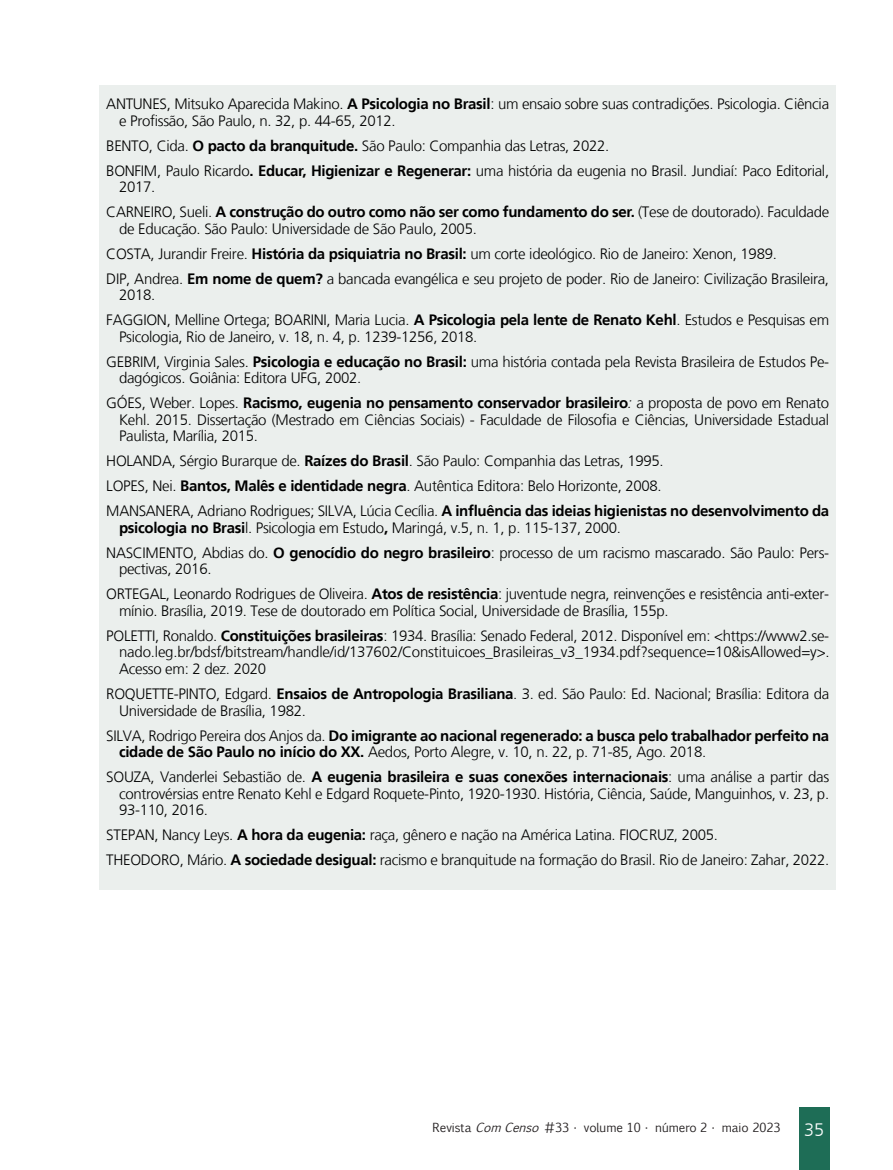
<style>
.page{position:relative;width:893px;height:1170px;background:#fff}
.page>*{position:absolute;margin:0;border:0;box-sizing:border-box;transform-origin:0 0}
.t1{font:300 18px "Frutiger LT";color:#fff}
.Referências__10{font:300 15px/16.5px "Frutiger LT";letter-spacing:-.02em;color:#000}
.Referências__10-2{font:700 15px/16.5px "Frutiger LT";letter-spacing:-.02em;color:#000}
.t2{font:12px "Euphemia CAS";color:#231f20}
.s1{font-weight:700}
.s2{font-style:italic}
.s3{font-weight:300}
</style>
<div class="page">
<div style="left:799px;top:1107px;width:30px;height:62px;background:#1e6d56"></div>
<div style="left:99px;top:85px;width:737px;height:804px;background:#ebefed"></div>
<p class="Referências__10" style="left:119px;top:96px;width:712px;text-indent:-13px">ANTUNES, Mitsuko Aparecida Makino. <span class="s1">A Psicologia no Brasil</span>: um ensaio sobre suas contradições. Psicologia. Ciência e Profissão, São Paulo, n. 32, p. 44-65, 2012.</p>
<p class="Referências__10" style="left:106px;top:137px;width:504px">BENTO, Cida. <span class="s1">O pacto da branquitude.</span> São Paulo: Companhia das Letras, 2022.</p>
<p class="Referências__10" style="left:119px;top:162px;width:712px;text-indent:-13px">BONFIM, Paulo Ricardo<span class="s1">. Educar, Higienizar e Regenerar:</span> uma história da eugenia no Brasil. Jundiaí: Paco Editorial,<br>2017.</p>
<p class="Referências__10" style="left:119px;top:204px;width:712px;text-indent:-13px">CARNEIRO, Sueli. <span class="s1">A construção do outro como não ser como fundamento do ser.</span> (Tese de doutorado). Faculdade de Educação. São Paulo: Universidade de São Paulo, 2005.</p>
<p class="Referências__10" style="left:106px;top:245px;width:672px">COSTA, Jurandir Freire. <span class="s1">História da psiquiatria no Brasil:</span> um corte ideológico. Rio de Janeiro: Xenon, 1989.</p>
<p class="Referências__10" style="left:119px;top:270px;width:712px;text-indent:-13px">DIP, Andrea. <span class="s1">Em nome de quem?</span> a bancada evangélica e seu projeto de poder. Rio de Janeiro: Civilização Brasileira,<br>2018.</p>
<p class="Referências__10" style="left:119px;top:312px;width:712px;text-indent:-13px">FAGGION, Melline Ortega; BOARINI, Maria Lucia. <span class="s1">A Psicologia pela lente de Renato Kehl</span>. Estudos e Pesquisas em<br>Psicologia, Rio de Janeiro, v. 18, n. 4, p. 1239-1256, 2018.</p>
<p class="Referências__10" style="left:119px;top:353px;width:712px;text-indent:-13px">GEBRIM, Virginia Sales. <span class="s1">Psicologia e educação no Brasil:</span> uma história contada pela Revista Brasileira de Estudos Pe&shy;dagógicos. Goiânia: Editora UFG, 2002.</p>
<p class="Referências__10" style="left:119px;top:395px;width:712px;text-align:justify;text-indent:-13px">GÓES, Weber. Lopes. <span class="s1">Racismo, eugenia no pensamento conservador brasileiro</span><span class="s2">:</span> a proposta de povo em Renato Kehl. 2015. Dissertação (Mestrado em Ciências Sociais) - Faculdade de Filosofia e Ciências, Universidade Estadual Paulista, Marília, 2015.</p>
<p class="Referências__10" style="left:106px;top:453px;width:559px">HOLANDA, Sérgio Burarque de. <span class="s1">Raízes do Brasil</span>. São Paulo: Companhia das Letras, 1995.</p>
<p class="Referências__10" style="left:106px;top:478px;width:557px">LOPES, Nei. <span class="s1">Bantos, Malês e identidade negra</span>. Autêntica Editora: Belo Horizonte, 2008.</p>
<p class="Referências__10" style="left:119px;top:503px;width:712px;text-indent:-13px">MANSANERA, Adriano Rodrigues; SILVA, Lúcia Cecília. <span class="s1">A influência das ideias higienistas no desenvolvimento da psicologia no Brasi</span>l. Psicologia em Estudo<span class="s1">,</span> Maringá, v.5, n. 1, p. 115-137, 2000.</p>
<p class="Referências__10" style="left:119px;top:544px;width:712px;text-indent:-13px">NASCIMENTO, Abdias do. <span class="s1">O genocídio do negro brasileiro</span>: processo de um racismo mascarado. São Paulo: Pers&shy;pectivas, 2016.</p>
<p class="Referências__10" style="left:119px;top:586px;width:712px;text-indent:-13px">ORTEGAL, Leonardo Rodrigues de Oliveira. <span class="s1">Atos de resistência</span>: juventude negra, reinvenções e resistência anti-exter&shy;mínio. Brasília, 2019. Tese de doutorado em Política Social, Universidade de Brasília, 155p.</p>
<p class="Referências__10" style="left:119px;top:627px;width:712px;text-align:justify;text-indent:-13px">POLETTI, Ronaldo. <span class="s1">Constituições brasileiras</span>: 1934. Brasília: Senado Federal, 2012. Disponível em: &lt;https://www2.se&shy;nado.leg.br/bdsf/bitstream/handle/id/137602/Constituicoes_Brasileiras_v3_1934.pdf?sequence=10&amp;isAllowed=y&gt;.<br>Acesso em: 2 dez. 2020</p>
<p class="Referências__10" style="left:119px;top:685px;width:712px;text-indent:-13px">ROQUETTE-PINTO, Edgard. <span class="s1">Ensaios de Antropologia Brasiliana</span>. 3. ed. São Paulo: Ed. Nacional; Brasília: Editora da<br>Universidade de Brasília, 1982.</p>
<p class="Referências__10-2" style="left:119px;top:727px;width:712px;text-indent:-13px"><span class="s3">SILVA, Rodrigo Pereira dos Anjos da.</span> Do imigrante ao nacional regenerado: a busca pelo trabalhador perfeito na cidade de São Paulo no início do XX. <span class="s3">Aedos, Porto Alegre, v. 10, n. 22, p. 71-85, Ago. 2018.</span></p>
<p class="Referências__10" style="left:119px;top:768px;width:712px;text-align:justify;text-indent:-13px">SOUZA, Vanderlei Sebastião de. <span class="s1">A eugenia brasileira e suas conexões internacionais</span>: uma análise a partir das controvérsias entre Renato Kehl e Edgard Roquete-Pinto, 1920-1930. História, Ciência, Saúde, Manguinhos, v. 23, p.<br>93-110, 2016.</p>
<p class="Referências__10" style="left:106px;top:826px;width:613px">STEPAN, Nancy Leys. <span class="s1">A hora da eugenia:</span> raça, gênero e nação na América Latina. FIOCRUZ, 2005.</p>
<p class="Referências__10" style="left:106px;top:851px;width:724px">THEODORO, Mário. <span class="s1">A sociedade desigual:</span> racismo e branquitude na formação do Brasil. Rio de Janeiro: Zahar, 2022.</p>
<p class="t2" style="left:433px;top:1119px;width:349px">Revista <span class="s2">ComCenso</span> #33 • volume 10 • número 2 • maio 2023</p>
<p class="t1" style="left:804px;top:1119px;width:22px">35</p>
</div>
